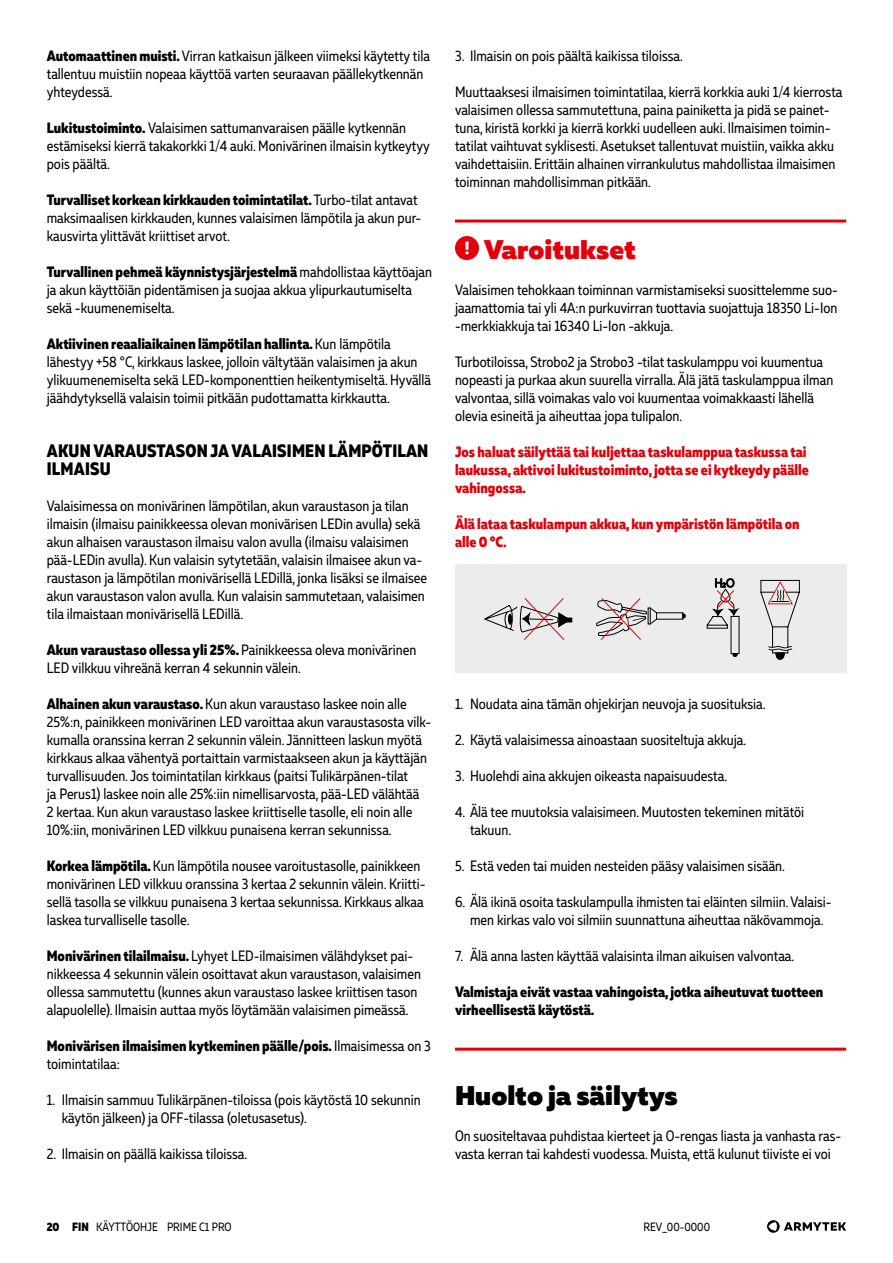
<style>
.page{position:relative;width:893px;height:1263px;background:#fff}
.page>*{position:absolute;margin:0;border:0;box-sizing:border-box;transform-origin:0 0}
.t1{font:900 27px "Muller";color:#000}
.t2{font:900 27px "Muller";color:#e3000b}
.t3{font:800 18px/18px "Muller Narrow";letter-spacing:.01em;color:#000}
.t4{font:15px/18px "Muller Narrow";color:#000}
.t5{font:800 15px/18px "Muller Narrow";color:#e3000b}
.t6{font:800 15px/18px "Muller Narrow";color:#000}
.t7{font:12px "Muller Narrow";color:#000}
.s1{font-weight:800}
.s2{font-weight:400}
</style>
<div class="page">
<svg style="left:767px;top:1220px;width:13px;height:13px"></svg>
<svg style="left:769px;top:1222px;width:8px;height:9px"></svg>
<svg style="left:784px;top:1222px;width:62px;height:9px"></svg>
<hr style="left:455px;top:220px;width:391px;height:3px;background:#e3000b">
<hr style="left:455px;top:1048px;width:391px;height:3px;background:#e3000b">
<div style="left:455px;top:236px;width:24px;height:24px;background:#e3000b;border-radius:50%"></div>
<svg style="left:465px;top:242px;width:4px;height:12px"></svg>
<div style="left:455px;top:565px;width:391px;height:108px;background:#ececec"></div>
<div style="left:562px;top:618px;width:10px;height:4px;border:1px solid #000"></div>
<svg style="left:484px;top:598px;width:87px;height:42px"></svg>
<svg style="left:596px;top:598px;width:90px;height:42px"></svg>
<svg style="left:706px;top:578px;width:34px;height:79px"></svg>
<svg style="left:760px;top:580px;width:40px;height:80px"></svg>
<p class="t4" style="left:47px;top:46px;width:385px"><span class="s1">Automaattinen muisti.</span> Virran katkaisun jälkeen viimeksi käytetty tila tallentuu muistiin nopeaa käyttöä varten seuraavan päällekytkennän yhteydessä.</p>
<p class="t4" style="left:47px;top:118px;width:384px"><span class="s1">Lukitustoiminto.</span> Valaisimen sattumanvaraisen päälle kytkennän estämiseksi kierrä takakorkki 1/4 auki. Monivärinen ilmaisin kytkeytyy pois päältä.</p>
<p class="t4" style="left:47px;top:190px;width:376px"><span class="s1">Turvalliset korkean kirkkauden toimintatilat.</span> Turbo-tilat antavat maksimaalisen kirkkauden, kunnes valaisimen lämpötila ja akun pur&shy;kausvirta ylittävät kriittiset arvot.</p>
<p class="t4" style="left:47px;top:262px;width:387px"><span class="s1">Turvallinen pehmeä käynnistysjärjestelmä</span> mahdollistaa käyttöajan ja akun käyttöiän pidentämisen ja suojaa akkua ylipurkautumiselta sekä -kuumenemiselta.</p>
<p class="t4" style="left:47px;top:334px;width:386px"><span class="s1">Aktiivinen reaaliaikainen lämpötilan hallinta.</span> Kun lämpötila lähestyy +58 °C, kirkkaus laskee, jolloin vältytään valaisimen ja akun ylikuumenemiselta sekä LED-komponenttien heikentymiseltä. Hyvällä jäähdytyksellä valaisin toimii pitkään pudottamatta kirkkautta.</p>
<p class="t3" style="left:47px;top:441px;width:383px">AKUN VARAUSTASON JA VALAISIMEN LÄMPÖTILAN<br>ILMAISU</p>
<p class="t4" style="left:47px;top:496px;width:382px">Valaisimessa on monivärinen lämpötilan, akun varaustason ja tilan ilmaisin (ilmaisu painikkeessa olevan monivärisen LEDin avulla) sekä akun alhaisen varaustason ilmaisu valon avulla (ilmaisu valaisimen pää-LEDin avulla). Kun valaisin sytytetään, valaisin ilmaisee akun va&shy;raustason ja lämpötilan monivärisellä LEDillä, jonka lisäksi se ilmaisee akun varaustason valon avulla. Kun valaisin sammutetaan, valaisimen tila ilmaistaan monivärisellä LEDillä.</p>
<p class="t4" style="left:47px;top:640px;width:371px"><span class="s1">Akun varaustaso ollessa yli 25%.</span> Painikkeessa oleva monivärinen<br>LED vilkkuu vihreänä kerran 4 sekunnin välein.</p>
<p class="t4" style="left:47px;top:694px;width:386px"><span class="s1">Alhainen akun varaustaso.</span> Kun akun varaustaso laskee noin alle 25%:n, painikkeen monivärinen LED varoittaa akun varaustasosta vilk&shy;kumalla oranssina kerran 2 sekunnin välein. Jännitteen laskun myötä kirkkaus alkaa vähentyä portaittain varmistaakseen akun ja käyttäjän turvallisuuden. Jos toimintatilan kirkkaus (paitsi Tulikärpänen-tilat<br>ja Perus1) laskee noin alle 25%:iin nimellisarvosta, pää-LED välähtää<br>2 kertaa. Kun akun varaustaso laskee kriittiselle tasolle, eli noin alle 10%:iin, monivärinen LED vilkkuu punaisena kerran sekunnissa.</p>
<p class="t4" style="left:47px;top:856px;width:380px"><span class="s1">Korkea lämpötila.</span> Kun lämpötila nousee varoitustasolle, painikkeen monivärinen LED vilkkuu oranssina 3 kertaa 2 sekunnin välein. Kriitti&shy;sellä tasolla se vilkkuu punaisena 3 kertaa sekunnissa. Kirkkaus alkaa laskea turvalliselle tasolle.</p>
<p class="t4" style="left:47px;top:946px;width:376px"><span class="s1">Monivärinen tilailmaisu.</span> Lyhyet LED-ilmaisimen välähdykset pai&shy;nikkeessa 4 sekunnin välein osoittavat akun varaustason, valaisimen ollessa sammutettu (kunnes akun varaustaso laskee kriittisen tason alapuolelle). Ilmaisin auttaa myös löytämään valaisimen pimeässä.</p>
<p class="t6" style="left:47px;top:1036px;width:386px">Monivärisen ilmaisimen kytkeminen päälle/pois. <span class="s2">Ilmaisimessa on 3 toimintatilaa:</span></p>
<p class="t4" style="left:62px;top:1090px;width:361px;text-indent:-15px">1. Ilmaisin sammuu Tulikärpänen-tiloissa (pois käytöstä 10 sekunnin käytön jälkeen) ja OFF-tilassa (oletusasetus).</p>
<p class="t4" style="left:47px;top:1144px;width:202px">2. Ilmaisin on päällä kaikissa tiloissa.</p>
<p class="t4" style="left:455px;top:46px;width:229px">3. Ilmaisin on pois päältä kaikissa tiloissa.</p>
<p class="t4" style="left:455px;top:82px;width:389px">Muuttaaksesi ilmaisimen toimintatilaa, kierrä korkkia auki 1/4 kierrosta valaisimen ollessa sammutettuna, paina painiketta ja pidä se painet&shy;tuna, kiristä korkki ja kierrä korkki uudelleen auki. Ilmaisimen toimin&shy;tatilat vaihtuvat syklisesti. Asetukset tallentuvat muistiin, vaikka akku vaihdettaisiin. Erittäin alhainen virrankulutus mahdollistaa ilmaisimen toiminnan mahdollisimman pitkään.</p>
<h1 class="t2" style="left:484px;top:232px;width:153px">Varoitukset</h1>
<p class="t4" style="left:455px;top:280px;width:384px;text-align:justify">Valaisimen tehokkaan toiminnan varmistamiseksi suosittelemme suo&shy;jaamattomia tai yli 4A:n purkuvirran tuottavia suojattuja 18350 Li-Ion -merkkiakkuja tai 16340 Li-Ion -akkuja.</p>
<p class="t4" style="left:455px;top:352px;width:380px">Turbotiloissa, Strobo2 ja Strobo3 -tilat taskulamppu voi kuumentua nopeasti ja purkaa akun suurella virralla. Älä jätä taskulamppua ilman valvontaa, sillä voimakas valo voi kuumentaa voimakkaasti lähellä olevia esineitä ja aiheuttaa jopa tulipalon.</p>
<p class="t5" style="left:455px;top:442px;width:355px">Jos haluat säilyttää tai kuljettaa taskulamppua taskussa tai laukussa, aktivoi lukitustoiminto, jotta se ei kytkeydy päälle vahingossa.</p>
<p class="t5" style="left:455px;top:514px;width:346px">Älä lataa taskulampun akkua, kun ympäristön lämpötila on alle 0 °C.</p>
<p class="t4" style="left:455px;top:694px;width:312px">1. Noudata aina tämän ohjekirjan neuvoja ja suosituksia.</p>
<p class="t4" style="left:455px;top:730px;width:293px">2. Käytä valaisimessa ainoastaan suositeltuja akkuja.</p>
<p class="t4" style="left:455px;top:766px;width:274px">3. Huolehdi aina akkujen oikeasta napaisuudesta.</p>
<p class="t4" style="left:470px;top:802px;width:336px;text-indent:-15px">4. Älä tee muutoksia valaisimeen. Muutosten tekeminen mitätöi takuun.</p>
<p class="t4" style="left:455px;top:856px;width:332px">5. Estä veden tai muiden nesteiden pääsy valaisimen sisään.</p>
<p class="t4" style="left:455px;top:892px;width:378px;text-align:center">6. Älä ikinä osoita taskulampulla ihmisten tai eläinten silmiin. Valaisi&shy;men kirkas valo voi silmiin suunnattuna aiheuttaa näkövammoja.</p>
<p class="t4" style="left:455px;top:946px;width:341px">7. Älä anna lasten käyttää valaisinta ilman aikuisen valvontaa.</p>
<p class="t6" style="left:455px;top:982px;width:370px">Valmistaja eivät vastaa vahingoista, jotka aiheutuvat tuotteen virheellisestä käytöstä.</p>
<h1 class="t1" style="left:455px;top:1078px;width:224px">Huolto ja säilytys</h1>
<p class="t4" style="left:455px;top:1126px;width:388px">On suositeltavaa puhdistaa kierteet ja O-rengas liasta ja vanhasta ras&shy;vasta kerran tai kahdesti vuodessa. Muista, että kulunut tiiviste ei voi</p>
<p class="t7" style="left:47px;top:1219px;width:186px"><span class="s1">20 FIN</span> KÄYTTÖOHJE PRIME C1 PRO</p>
<p class="t7" style="left:644px;top:1219px;width:68px">REV_00-0000</p>
</div>
